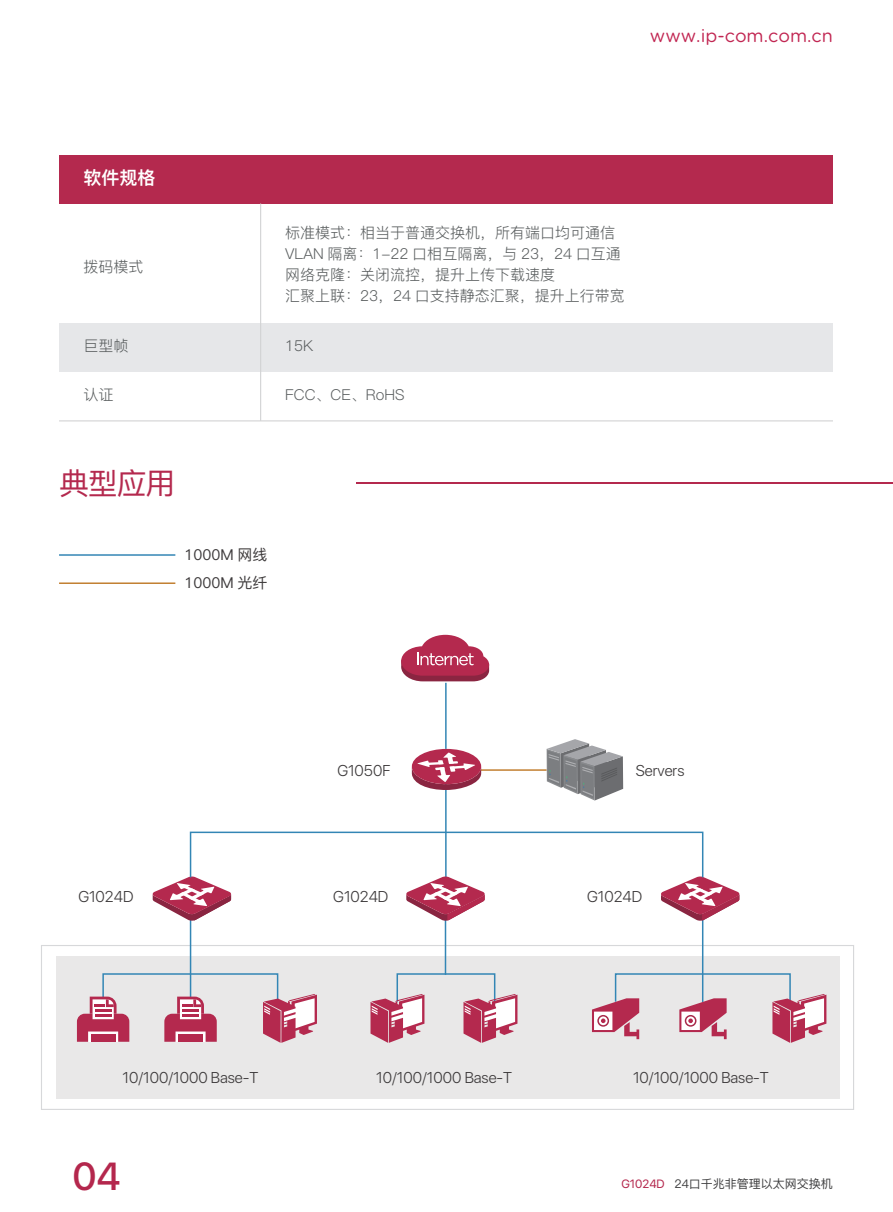
<style>
.page{position:relative;width:893px;height:1212px;background:#fff}
.page>*{position:absolute;margin:0;border:0;box-sizing:border-box;transform-origin:0 0}
.t1{font:500 38.85px "SF Pro Display";color:#b4274d}
.t2{font:30px "Ping Fang SC Medium";color:#b4294e}
.t3{font:18px "Gotham Rounded";color:#c12652}
.t4{font:18px "Ping Fang SC Heavy";color:#fff}
.t5{font:300 15.6px "SF Pro Display";color:#3c393a}
.t6{font:15px/21px "Ping Fang SC Regular";color:#585c5d}
.t7{font:15px/28.2px "Ping Fang SC Medium";color:#3c393a}
.t8{font:12px "Ping Fang SC Medium";color:#3e3e3f}
.s1{font-family:"SF Pro Display";color:#b4294e}
</style>
<div class="page">
<hr style="left:356px;top:482px;width:537px;height:2px;background:#b4294e">
<hr style="left:59px;top:554px;width:116px;height:2px;background:#3386b5">
<hr style="left:59px;top:582px;width:116px;height:2px;background:#c27f31">
<div style="left:56px;top:956px;width:783px;height:142px;background:#e9e8e8"></div>
<div style="left:41px;top:945px;width:813px;height:165px;border:1px solid #d7d8da"></div>
<hr style="left:445px;top:683px;width:2px;height:66px;background:#3386b5">
<hr style="left:480px;top:769px;width:67px;height:2px;background:#c27f31">
<svg style="left:401px;top:635px;width:88px;height:46px"></svg>
<hr style="left:445px;top:776px;width:2px;height:113px;background:#3386b5">
<div style="left:412px;top:749px;width:69px;height:35px;background:#b4294e;border-radius:50%"></div>
<svg style="left:412px;top:752px;width:69px;height:38px"></svg>
<div style="left:396px;top:973px;width:99px;height:29px;border:2px solid #3386b5"></div>
<hr style="left:190px;top:920px;width:1px;height:77px;background:#3386b5">
<hr style="left:445px;top:920px;width:1px;height:55px;background:#3386b5">
<svg style="left:547px;top:739px;width:76px;height:61px"></svg>
<svg style="left:370px;top:994px;width:54px;height:49px"></svg>
<svg style="left:463px;top:994px;width:54px;height:49px"></svg>
<div style="left:615px;top:973px;width:176px;height:29px;border:2px solid #3386b5"></div>
<hr style="left:702px;top:920px;width:1px;height:82px;background:#3386b5">
<svg style="left:772px;top:994px;width:54px;height:49px"></svg>
<svg style="left:406px;top:878px;width:79px;height:43px"></svg>
<svg style="left:661px;top:876px;width:79px;height:45px"></svg>
<svg style="left:152px;top:876px;width:80px;height:45px"></svg>
<div style="left:190px;top:831px;width:513px;height:47px;border:2px solid #3386b5"></div>
<svg style="left:592px;top:998px;width:47px;height:41px"></svg>
<svg style="left:679px;top:998px;width:48px;height:41px"></svg>
<svg style="left:77px;top:972px;width:240px;height:71px"></svg>
<div style="left:59px;top:155px;width:774px;height:48px;background:#b4294e"></div>
<div style="left:59px;top:323px;width:774px;height:49px;background:#e6e7e9"></div>
<hr style="left:260px;top:203px;width:1px;height:218px;background:#d2d3d4">
<hr style="left:59px;top:420px;width:774px;height:1px;background:#d2d3d4">
<p class="t3" style="left:650px;top:23px;width:185px">www.ip-com.com.cn</p>
<p class="t4" style="left:84px;top:167px;width:73px">软件规格</p>
<p class="t6" style="left:84px;top:256px;width:61px">拨码模式</p>
<p class="t6" style="left:285px;top:222px;width:341px">标准模式：相当于普通交换机，所有端口均可通信<br>VLAN 隔离：1-22 口相互隔离，与 23，24 口互通网络克隆：关闭流控，提升上传下载速度<br>汇聚上联：23，24 口支持静态汇聚，提升上行带宽</p>
<p class="t6" style="left:84px;top:335px;width:46px">巨型帧</p>
<p class="t6" style="left:285px;top:335px;width:30px">15K</p>
<p class="t6" style="left:84px;top:384px;width:31px">认证</p>
<p class="t6" style="left:285px;top:384px;width:121px">FCC、CE、RoHS</p>
<h2 class="t2" style="left:59px;top:466px;width:118px">典型应用</h2>
<p class="t7" style="left:184px;top:540px;width:84px">1000M 网线<br>1000M 光纤</p>
<p class="t5" style="left:337px;top:760px;width:55px">G1050F</p>
<p class="t5" style="left:636px;top:760px;width:50px">Servers</p>
<p class="t5" style="left:78px;top:886px;width:57px">G1024D</p>
<p class="t5" style="left:333px;top:886px;width:57px">G1024D</p>
<p class="t5" style="left:587px;top:886px;width:57px">G1024D</p>
<p class="t5" style="left:122px;top:1066px;width:137px">10/100/1000 Base-T</p>
<p class="t5" style="left:376px;top:1066px;width:137px">10/100/1000 Base-T</p>
<p class="t5" style="left:633px;top:1066px;width:137px">10/100/1000 Base-T</p>
<h1 class="t1" style="left:72px;top:1148px;width:50px">04</h1>
<p class="t8" style="left:621px;top:1177px;width:213px"><span class="s1">G1024D</span> 24口千兆非管理以太网交换机</p>
</div>
